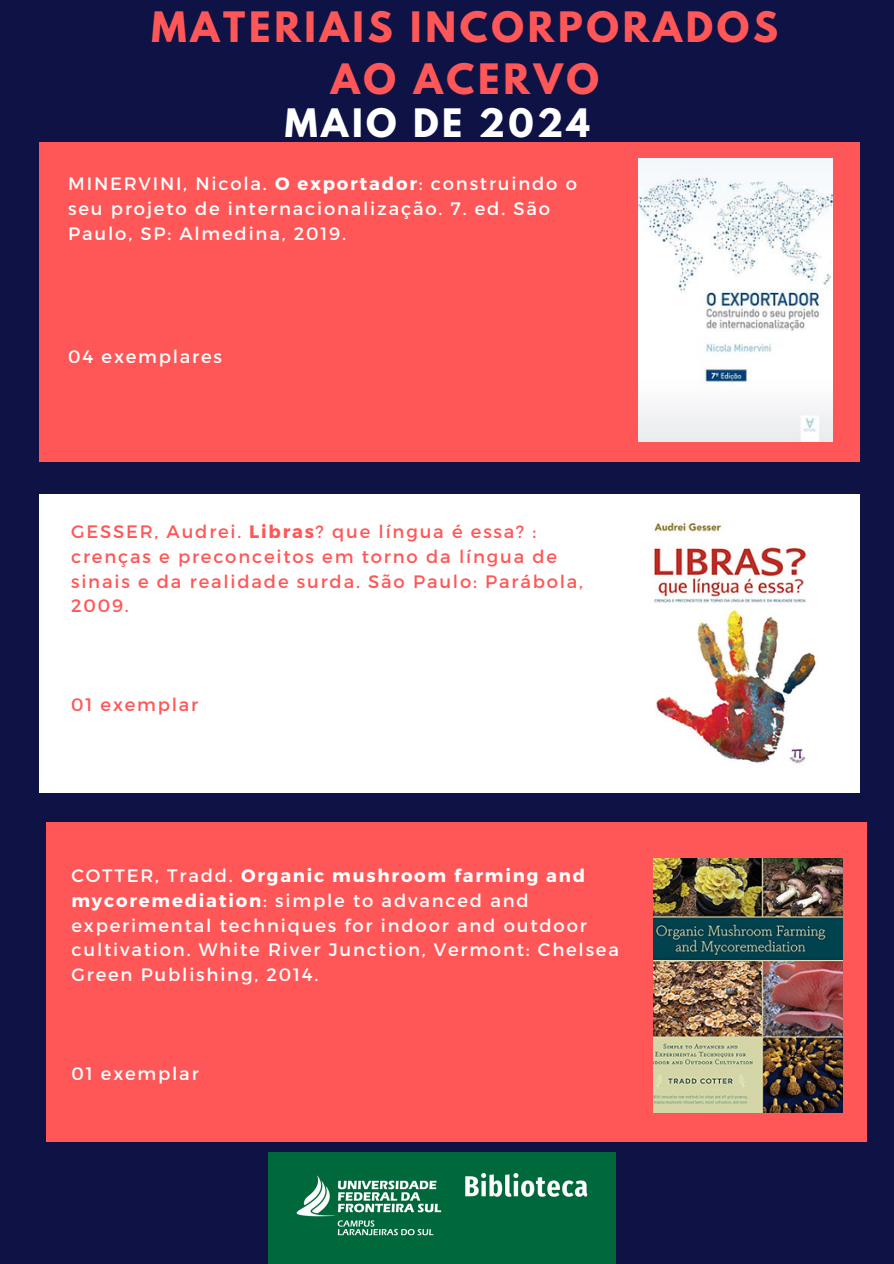
<style>
.page{position:relative;width:894px;height:1264px;background:#fff}
.page>*{position:absolute;margin:0;border:0;box-sizing:border-box;transform-origin:0 0}
.t1{font:700 37.05px/51.2px "League Spartan";letter-spacing:.1em;color:#ff5757;text-align:center}
.t2{font:700 34.8px "League Spartan";letter-spacing:.1em;color:#fff}
.t3{font:18px/24.8px "Montserrat";letter-spacing:.1em;color:#fff}
.t4{font:18px/24.8px "Montserrat";letter-spacing:.1em;color:#ff5757}
.s1{font-weight:700}
</style>
<div class="page">
<div style="left:0;top:0;width:893px;height:1263px;background:#0f1245"></div>
<div style="left:39px;top:143px;width:819px;height:318px;background:#ff5757"></div>
<div style="left:39px;top:494px;width:819px;height:298px;background:#fff"></div>
<img style="left:268px;top:1152px;width:347px;height:111px">
<div style="left:46px;top:822px;width:819px;height:319px;background:#ff5757"></div>
<img style="left:638px;top:158px;width:194px;height:284px">
<img style="left:654px;top:522px;width:162px;height:242px">
<img style="left:653px;top:858px;width:188px;height:254px">
<p class="t1" style="left:151px;top:7px;width:628px">MATERIAIS INCORPORADOS<br>AO ACERVO</p>
<p class="t2" style="left:285px;top:105px;width:306px">MAIO DE 2024</p>
<p class="t3" style="left:68px;top:170px;width:510px">MINERVINI, Nicola. <span class="s1">O exportador</span>: construindo o seu projeto de internacionalização. 7. ed. São<br>Paulo, SP: Almedina, 2019.</p>
<h3 class="t3" style="left:68px;top:344px;width:155px">04 exemplares</h3>
<h3 class="t4" style="left:71px;top:518px;width:513px">GESSER, Audrei. <span class="s1">Libras</span>? que língua é essa? : crenças e preconceitos em torno da língua de sinais e da realidade surda. São Paulo: Parábola, 2009.</h3>
<h2 class="t4" style="left:71px;top:691px;width:129px">01 exemplar</h2>
<p class="t3" style="left:71px;top:862px;width:548px">COTTER, Tradd. <span class="s1">Organic mushroom farming and mycoremediation</span>: simple to advanced and experimental techniques for indoor and outdoor cultivation. White River Junction, Vermont: Chelsea Green Publishing, 2014.</p>
<h3 class="t3" style="left:71px;top:1060px;width:129px">01 exemplar</h3>
</div>
